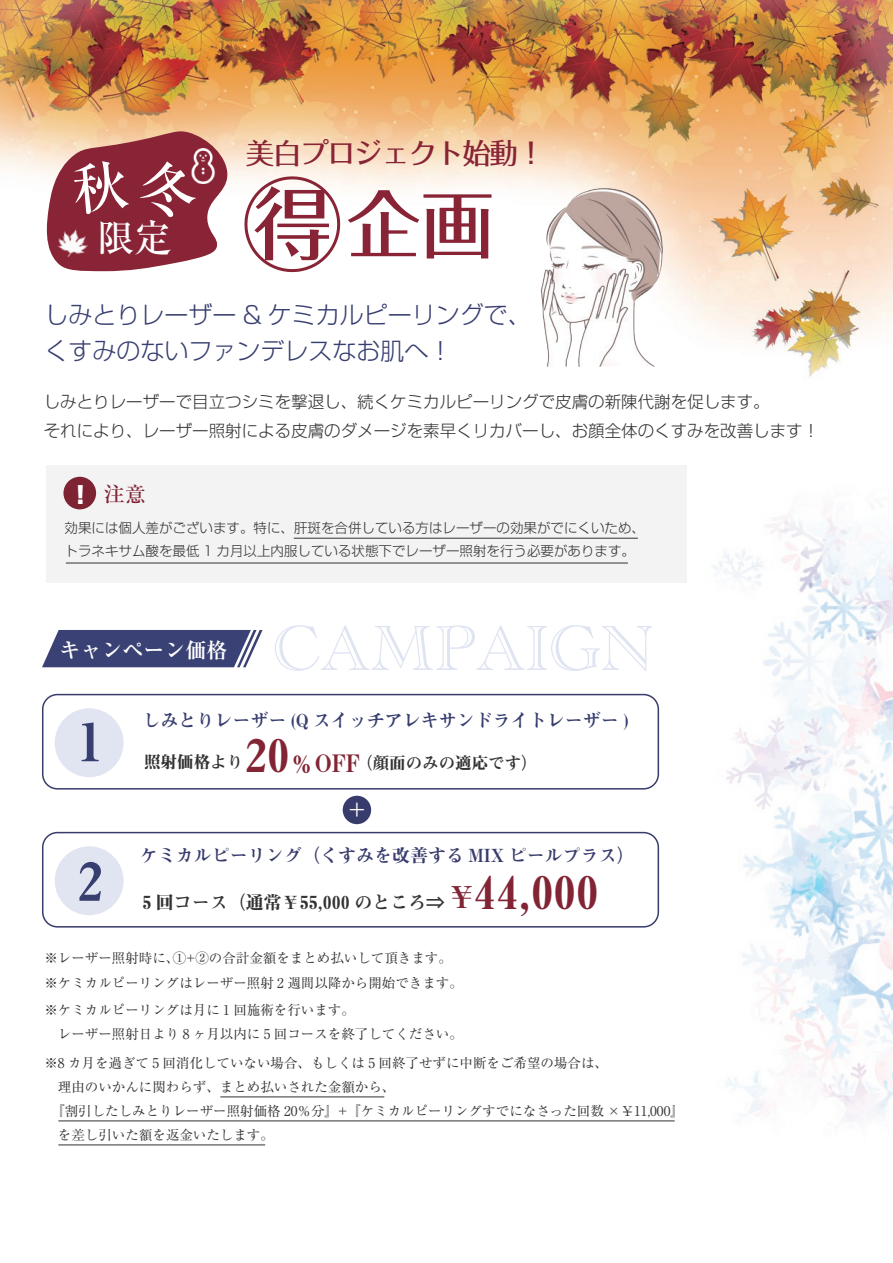
<style>
.page{position:relative;width:893px;height:1263px;background:#fff}
.page>*{position:absolute;margin:0;border:0;box-sizing:border-box;transform-origin:0 0}
.t1{font:500 74.1px "Folk Pro";color:#882435}
.t2{font:65.85px "Academy Engraved Let Plain";color:#dfe4f2}
.t3{font:52.5px "Midashi Min Pro MA31";color:#373e70}
.t4{font:45px "Midashi Min Pro MA31";color:#822434}
.t5{font:500 37.5px "Ryumin Pro";color:#fff}
.t6{font:500 28.5px "Folk Pro";letter-spacing:-.05em;color:#882435}
.t7{font:25.65px "Ryumin Pro";color:#fff}
.t8{font:300 24px/36px "Shin Go Pro";color:#373e70}
.t9{font:900 24px "Shin Go Pro";color:#fff}
.t10{font:700 21px "Ryumin Pro";color:#fff}
.t11{font:500 21px "Ryumin Pro";color:#822434}
.t12{font:18px "Midashi Min Pro MA31";color:#373e70}
.t13{font:18px "Midashi Min Pro MA31";color:#383c6c}
.t14{font:18px "Midashi Min Pro MA31";color:#333334}
.t15{font:300 16.5px/28.8px "Shin Go Pro";color:#333334}
.t16{font:16.5px "Midashi Min Pro MA31";color:#333334}
.t17{font:13.5px/25.5px "Ryumin Pro";color:#333334}
.t18{font:300 13.5px/23.7px "Shin Go Pro";color:#333334}
.s1{font-size:79.2px}
.s2{font-size:45px;color:#822434}
.s3{font-size:24px;color:#822434}
.s4{font-size:30px}
</style>
<div class="page">
<img style="left:0;top:0;width:893px;height:377px">
<img style="left:658px;top:509px;width:235px;height:613px">
<div style="left:46px;top:465px;width:641px;height:117px;background:#f3f3f3"></div>
<svg style="left:239px;top:171px;width:103px;height:106px"></svg>
<div style="left:343px;top:796px;width:28px;height:28px;background:#383c6c;border-radius:50%"></div>
<div style="left:63px;top:477px;width:33px;height:32px;background:#7d2332;border-radius:50%"></div>
<svg style="left:42px;top:630px;width:221px;height:37px;background:#4e5683"></svg>
<div style="left:55px;top:708px;width:69px;height:69px;background:#e1e5f2;border-radius:50%"></div>
<div style="left:55px;top:846px;width:69px;height:69px;background:#e1e5f2;border-radius:50%"></div>
<div style="left:42px;top:694px;width:617px;height:95px;border:2px solid #383c6c;border-radius:15px"></div>
<div style="left:42px;top:832px;width:617px;height:95px;border:2px solid #383c6c;border-radius:15px"></div>
<hr style="left:220px;top:1096px;width:164px;height:1px;background:#333334">
<hr style="left:58px;top:1120px;width:617px;height:1px;background:#333334">
<hr style="left:58px;top:1144px;width:207px;height:1px;background:#333334">
<hr style="left:294px;top:538px;width:344px;height:1px;background:#333334">
<hr style="left:66px;top:563px;width:562px;height:1px;background:#333334">
<img style="left:467px;top:178px;width:264px;height:198px">
<svg style="left:43px;top:129px;width:185px;height:142px;background:#a5565f"></svg>
<h3 class="t5" style="left:96px;top:208px;width:76px">限定</h3>
<h3 class="t6" style="left:246px;top:129px;width:301px">美白プロジェクト始動！</h3>
<h1 class="t1" style="left:253px;top:162px;width:243px"><span class="s1">得</span>企画</h1>
<h3 class="t8" style="left:44px;top:294px;width:489px">しみとりレーザー &amp; ケミカルピーリングで、くすみのないファンデレスなお肌へ！</h3>
<p class="t15" style="left:44px;top:385px;width:777px">しみとりレーザーで目立つシミを撃退し、続くケミカルピーリングで皮膚の新陳代謝を促します。<br>それにより、レーザー照射による皮膚のダメージを素早くリカバーし、お顔全体のくすみを改善します！</p>
<h3 class="t11" style="left:104px;top:478px;width:43px">注意</h3>
<p class="t18" style="left:64px;top:514px;width:582px">効果には個人差がございます。特に、肝斑を合併している方はレーザーの効果がでにくいため、トラネキサム酸を最低 1 カ月以上内服している状態下でレーザー照射を行う必要があります。</p>
<h3 class="t9" style="left:75px;top:476px;width:12px">!</h3>
<h3 class="t10" style="left:59px;top:633px;width:169px">キャンペーン価格</h3>
<h2 class="t2" style="left:273px;top:612px;width:383px">CAMPAIGN</h2>
<h3 class="t12" style="left:143px;top:706px;width:487px">しみとりレーザー (Q スイッチアレキサンドライトレーザー )</h3>
<p class="t16" style="left:144px;top:750px;width:395px">照射価格より<span class="s2">20</span><span class="s3">％OFF</span>（顔面のみの適応です）</p>
<h3 class="t7" style="left:344px;top:789px;width:27px">＋</h3>
<h3 class="t13" style="left:140px;top:842px;width:496px">ケミカルピーリング（くすみを改善する MIX ピールプラス）</h3>
<h3 class="t14" style="left:142px;top:888px;width:304px">5 回コース（通常￥55,000 のところ⇒</h3>
<p class="t17" style="left:44px;top:944px;width:420px">※レーザー照射時に、①+②の合計金額をまとめ払いして頂きます。※ケミカルピーリングはレーザー照射 2 週間以降から開始できます。</p>
<p class="t17" style="left:44px;top:997px;width:420px;line-height:24px">※ケミカルピーリングは月に 1 回施術を行います。<br>　レーザー照射日より 8 ヶ月以内に 5 回コースを終了してください。</p>
<p class="t17" style="left:44px;top:1049px;width:565px">※8 カ月を過ぎて 5 回消化していない場合、もしくは 5 回終了せずに中断をご希望の場合は、</p>
<p class="t17" style="left:58px;top:1073px;width:339px">理由のいかんに関わらず、まとめ払いされた金額から、</p>
<p class="t17" style="left:44px;top:1097px;width:641px">　『割引したしみとりレーザー照射価格 20％分』+『ケミカルピーリングすでになさった回数 ×￥11,000』</p>
<p class="t17" style="left:58px;top:1121px;width:217px">を差し引いた額を返金いたします。</p>
<h3 class="t3" style="left:77px;top:701px;width:28px">1</h3>
<h3 class="t3" style="left:77px;top:841px;width:28px">2</h3>
<h3 class="t4" style="left:447px;top:858px;width:153px"><span class="s4">￥</span>44,000</h3>
</div>
